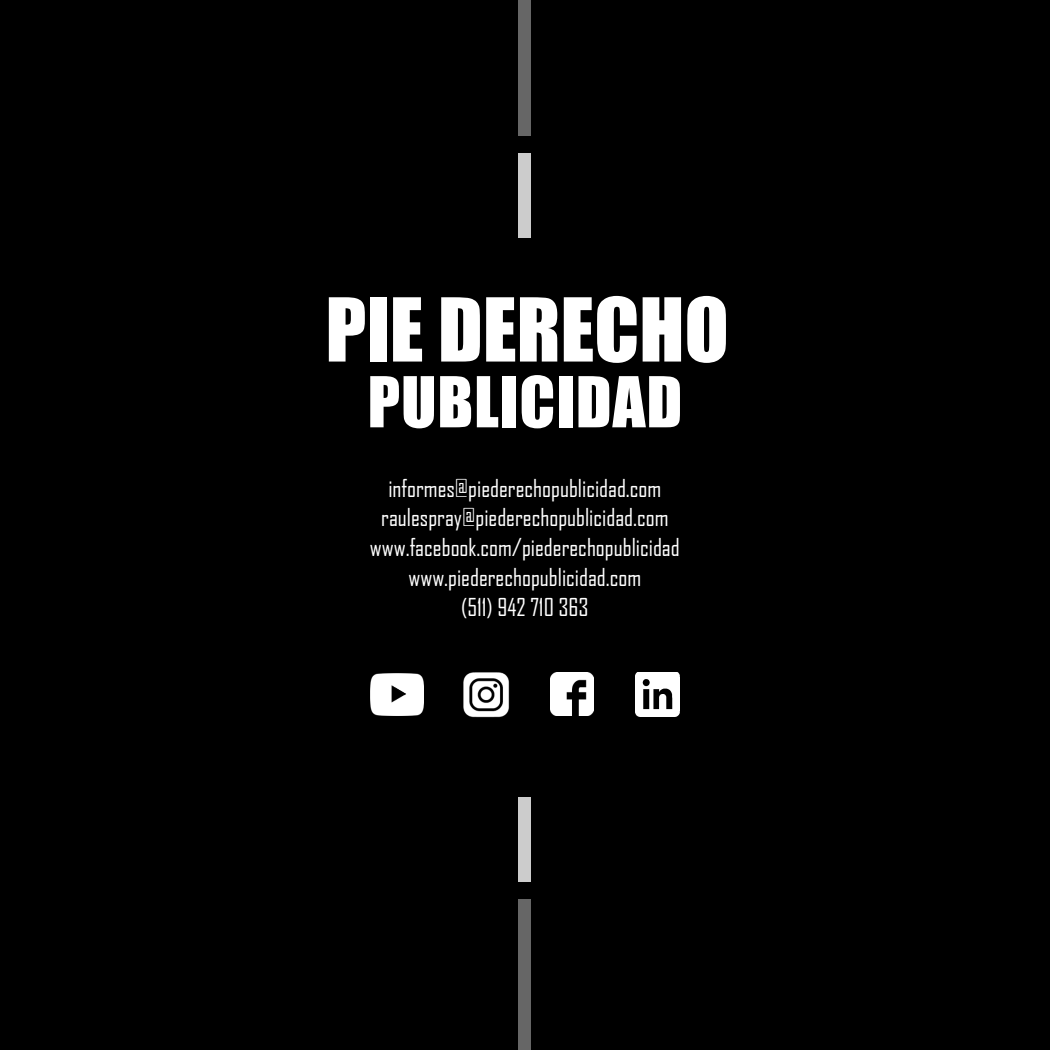
<style>
.page{position:relative;width:1050px;height:1050px;background:#000}
.page>*{position:absolute;margin:0;border:0;box-sizing:border-box;transform-origin:0 0}
.t1{font:81.29px "Impact";color:#fff}
.t2{font:64.75px "Impact";letter-spacing:.015em;color:#fff}
.t3{font:23.62px/29.8px "Agency FB";color:#fff;text-align:center}
</style>
<div class="page">
<div style="left:518px;top:900px;width:13px;height:150px;background:#666"></div>
<div style="left:518px;top:797px;width:13px;height:85px;background:#ccc"></div>
<div style="left:518px;top:0;width:13px;height:135px;background:#666"></div>
<div style="left:518px;top:153px;width:13px;height:85px;background:#ccc"></div>
<img style="left:371px;top:673px;width:52px;height:43px">
<img style="left:550px;top:673px;width:43px;height:43px">
<img style="left:635px;top:672px;width:45px;height:44px">
<img style="left:463px;top:672px;width:46px;height:46px">
<h1 class="t1" style="left:326px;top:267px;width:405px">PIE DERECHO</h1>
<h2 class="t2" style="left:368px;top:352px;width:316px">PUBLICIDAD</h2>
<p class="t3" style="left:370px;top:472px;width:311px">informes@piederechopublicidad.com raulespray@piederechopublicidad.com www.facebook.com/piederechopublicidad www.piederechopublicidad.com<br>(511) 942 710 363</p>
</div>
